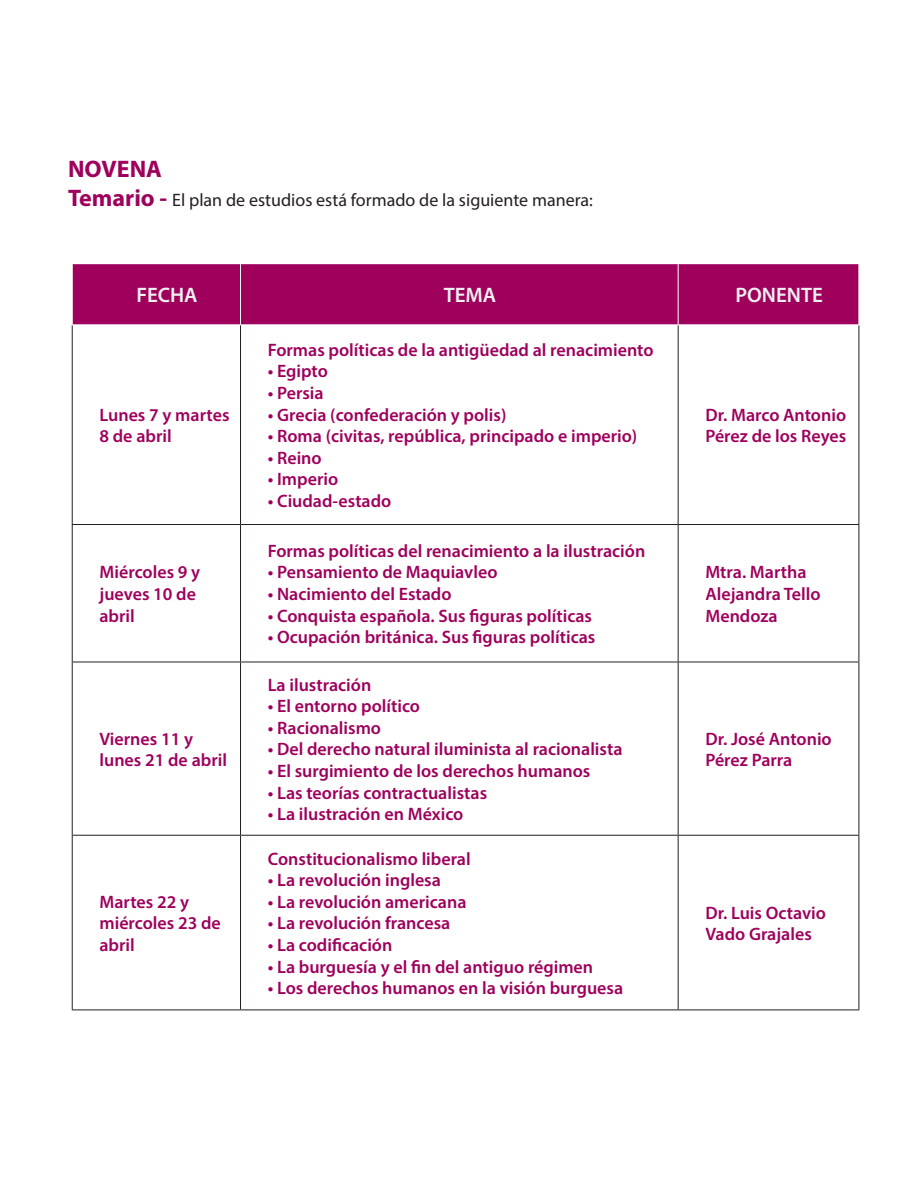
<style>
.page{position:relative;width:918px;height:1188px;background:#fff}
.page>*{position:absolute;margin:0;border:0;box-sizing:border-box;transform-origin:0 0}
.t1{font:700 24px "Myriad Pro";color:#9e005c}
.t2{font:600 21px "Myriad Pro";color:#f0f0f0}
.t3{font:600 18px/21.6px "Myriad Pro";color:#9e005c}
.t4{font:18px "Myriad Pro";color:#231f20}
.s1{font-weight:700;font-size:24px;color:#9e005c}
</style>
<div class="page">
<div style="left:73px;top:264px;width:786px;height:60px;background:#9e005c"></div>
<hr style="left:72px;top:325px;width:1px;height:199px;background:#231f20">
<hr style="left:240px;top:325px;width:1px;height:199px;background:#231f20">
<hr style="left:678px;top:325px;width:1px;height:199px;background:#231f20">
<hr style="left:859px;top:325px;width:1px;height:199px;background:#231f20">
<hr style="left:72px;top:524px;width:169px;height:1px;background:#231f20">
<hr style="left:72px;top:525px;width:1px;height:137px;background:#231f20">
<hr style="left:241px;top:524px;width:437px;height:1px;background:#231f20">
<hr style="left:240px;top:525px;width:1px;height:137px;background:#231f20">
<hr style="left:678px;top:524px;width:181px;height:1px;background:#231f20">
<hr style="left:678px;top:525px;width:1px;height:137px;background:#231f20">
<hr style="left:859px;top:525px;width:1px;height:137px;background:#231f20">
<hr style="left:72px;top:662px;width:1px;height:173px;background:#231f20">
<hr style="left:240px;top:662px;width:1px;height:173px;background:#231f20">
<hr style="left:678px;top:662px;width:1px;height:173px;background:#231f20">
<hr style="left:859px;top:662px;width:1px;height:173px;background:#231f20">
<hr style="left:72px;top:836px;width:1px;height:174px;background:#231f20">
<hr style="left:240px;top:836px;width:1px;height:174px;background:#231f20">
<hr style="left:678px;top:836px;width:1px;height:174px;background:#231f20">
<hr style="left:859px;top:836px;width:1px;height:174px;background:#231f20">
<hr style="left:72px;top:662px;width:169px;height:1px;background:#231f20">
<hr style="left:241px;top:662px;width:437px;height:1px;background:#231f20">
<hr style="left:678px;top:662px;width:181px;height:1px;background:#231f20">
<hr style="left:72px;top:835px;width:169px;height:1px;background:#231f20">
<hr style="left:241px;top:835px;width:437px;height:1px;background:#231f20">
<hr style="left:678px;top:835px;width:181px;height:1px;background:#231f20">
<hr style="left:72px;top:1010px;width:169px;height:1px;background:#231f20">
<hr style="left:241px;top:1010px;width:437px;height:1px;background:#231f20">
<hr style="left:678px;top:1010px;width:181px;height:1px;background:#231f20">
<hr style="left:240px;top:264px;width:1px;height:60px;background:#fff">
<hr style="left:678px;top:264px;width:1px;height:60px;background:#fff">
<p class="t1" style="left:68px;top:153px;width:95px">NOVENA</p>
<p class="t4" style="left:68px;top:189px;width:527px"><span class="s1">Temario -</span> El plan de estudios está formado de la siguiente manera:</p>
<p class="t2" style="left:136px;top:282px;width:63px">FECHA</p>
<p class="t2" style="left:444px;top:282px;width:54px">TEMA</p>
<p class="t2" style="left:735px;top:282px;width:89px">PONENTE</p>
<p class="t3" style="left:99px;top:403px;width:132px">Lunes 7 y martes<br>8 de abril</p>
<p class="t3" style="left:268px;top:339px;width:387px">Formas políticas de la antigüedad al renacimiento</p>
<p class="t3" style="left:268px;top:360px;width:62px">• Egipto</p>
<p class="t3" style="left:268px;top:382px;width:57px">• Persia</p>
<p class="t3" style="left:268px;top:403px;width:240px">• Grecia (confederación y polis)</p>
<p class="t3" style="left:268px;top:425px;width:371px">• Roma (civitas, república, principado e imperio)</p>
<p class="t3" style="left:268px;top:447px;width:55px">• Reino</p>
<p class="t3" style="left:268px;top:468px;width:72px">• Imperio</p>
<p class="t3" style="left:268px;top:490px;width:125px">• Ciudad-estado</p>
<p class="t3" style="left:705px;top:403px;width:142px">Dr. Marco Antonio<br>Pérez de los Reyes</p>
<p class="t3" style="left:99px;top:561px;width:102px">Miércoles 9 y jueves 10 de abril</p>
<p class="t3" style="left:268px;top:539px;width:379px">Formas políticas del renacimiento a la ilustración</p>
<p class="t3" style="left:268px;top:561px;width:231px">• Pensamiento de Maquiavleo</p>
<p class="t3" style="left:268px;top:583px;width:185px">• Nacimiento del Estado</p>
<p class="t3" style="left:268px;top:604px;width:326px">• Conquista española. Sus figuras políticas</p>
<p class="t3" style="left:268px;top:626px;width:329px">• Ocupación británica. Sus figuras políticas</p>
<p class="t3" style="left:705px;top:561px;width:117px">Mtra. Martha<br>Alejandra Tello<br>Mendoza</p>
<p class="t3" style="left:99px;top:727px;width:129px">Viernes 11 y lunes 21 de abril</p>
<p class="t3" style="left:268px;top:673px;width:105px">La ilustración</p>
<p class="t3" style="left:268px;top:695px;width:154px">• El entorno político</p>
<p class="t3" style="left:268px;top:716px;width:115px">• Racionalismo</p>
<p class="t3" style="left:268px;top:738px;width:356px">• Del derecho natural iluminista al racionalista</p>
<p class="t3" style="left:268px;top:760px;width:324px">• El surgimiento de los derechos humanos</p>
<p class="t3" style="left:268px;top:781px;width:221px">• Las teorías contractualistas</p>
<p class="t3" style="left:268px;top:803px;width:197px">• La ilustración en México</p>
<p class="t3" style="left:705px;top:727px;width:128px">Dr. José Antonio<br>Pérez Parra</p>
<p class="t3" style="left:99px;top:890px;width:123px">Martes 22 y miércoles 23 de abril</p>
<p class="t3" style="left:268px;top:847px;width:204px">Constitucionalismo liberal</p>
<p class="t3" style="left:268px;top:869px;width:175px">• La revolución inglesa</p>
<p class="t3" style="left:268px;top:890px;width:200px">• La revolución americana</p>
<p class="t3" style="left:268px;top:912px;width:184px">• La revolución francesa</p>
<p class="t3" style="left:268px;top:934px;width:126px">• La codificación</p>
<p class="t3" style="left:268px;top:955px;width:327px">• La burguesía y el fin del antiguo régimen</p>
<p class="t3" style="left:268px;top:977px;width:357px">• Los derechos humanos en la visión burguesa</p>
<p class="t3" style="left:705px;top:901px;width:122px">Dr. Luis Octavio<br>Vado Grajales</p>
</div>
